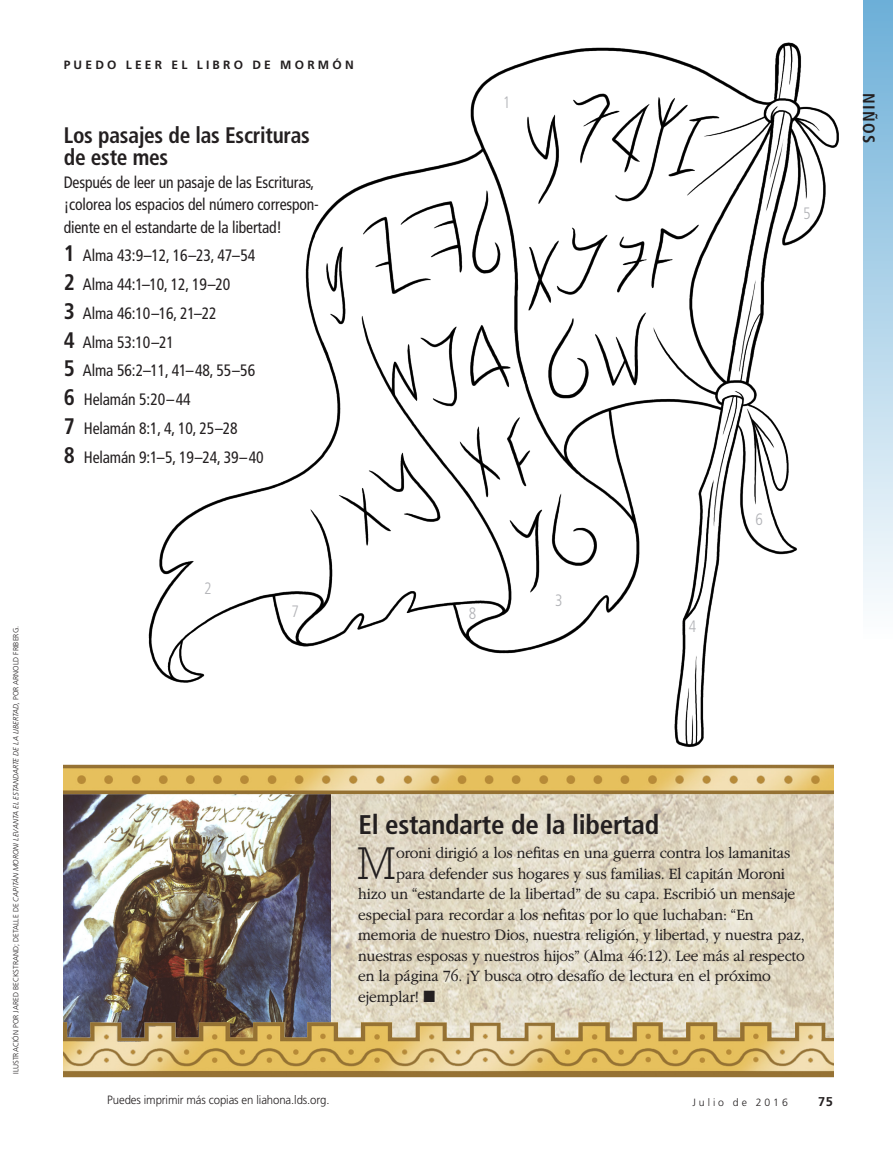
<style>
.page{position:relative;width:893px;height:1161px;background:#fff}
.page>*{position:absolute;margin:0;border:0;box-sizing:border-box;transform-origin:0 0}
.ARTCL_para_first_reg{font:300 46.65px "Rockwelllds Lat";color:#231f20;scale:.95 1}
.t1{font:700 condensed 27px "Frutigerlds Lat";letter-spacing:-.01em;color:#231f20}
.t2{font:700 condensed 22.5px/22.5px "Frutigerlds Lat";letter-spacing:-.01em;color:#231f20;scale:.95 1}
.ARTCL_para_first_reg-2{font:300 16.5px "Garamondlds Lat Plus";letter-spacing:-.01em;color:#231f20;scale:.95 1}
.LISTnmbr-1_para__I_C{font:condensed 16.5px "Frutigerlds Lat";letter-spacing:-.01em;color:#231f20;scale:.95 1}
.SIDE_para_LARGE{font:condensed 16.5px/22.5px "Frutigerlds Lat";letter-spacing:-.01em;color:#231f20;scale:.95 1}
.FIGimg_para_numbers{font:300 condensed 16.5px "Frutigerlds Lat";color:#b2b3b7;scale:.95 1}
.t3{font:700 condensed 16.5px "Frutigerlds Lat";letter-spacing:.085em;color:#231f20}
.Folio_R{font:700 12.75px "Frutigerlds Lat";color:#231f20}
.INFO_para_Frutiger{font:300 12px "Frutigerlds Lat";letter-spacing:-.01em;color:#231f20;scale:.95 1}
.ARTCL_seriesTitle{font:700 12px "Frutigerlds Lat";letter-spacing:.27em;color:#231f20}
.Folio_R-2{font:300 10.5px "Frutigerlds Lat";letter-spacing:.28em;color:#231f20}
.FIGimg-CRDT_para{font:300 7.5px "Frutigerlds Lat";color:#231f20}
.s1{font-style:italic}
.s2{font-weight:700;font-size:22.5px}
</style>
<div class="page">
<div style="left:863px;top:0;width:30px;height:639px;background:linear-gradient(to bottom,#6cafd8,#fdfefe)"></div>
<img style="left:64px;top:764px;width:769px;height:314px">
<img style="left:64px;top:781px;width:266px;height:282px">
<img style="left:148px;top:13px;width:736px;height:734px">
<p class="FIGimg-CRDT_para" style="left:10px;top:1074px;width:450px;rotate:-90deg">ILUSTRACIÓN POR JARED BECKSTRAND; DETALLE DE <span class="s1">CAPITÁN MORONI LEVANTA EL ESTANDARTE DE LA LIBERTAD,</span> POR ARNOLD FRIBERG.</p>
<p class="ARTCL_seriesTitle" style="left:64px;top:55px;width:291px">PUEDO LEER EL LIBRO DE MORMÓN</p>
<p class="t2" style="left:64px;top:123px;width:261px">Los pasajes de las Escrituras de este mes</p>
<p class="SIDE_para_LARGE" style="left:64px;top:170px;width:270px">Después de leer un pasaje de las Escrituras, ¡colorea los espacios del número correspon&shy;diente en el estandarte de la libertad!</p>
<p class="LISTnmbr-1_para__I_C" style="left:64px;top:243px;width:203px"><span class="s2">1</span> Alma 43:9–12, 16–23, 47–54</p>
<p class="LISTnmbr-1_para__I_C" style="left:64px;top:272px;width:177px"><span class="s2">2</span> Alma 44:1–10, 12, 19–20</p>
<p class="LISTnmbr-1_para__I_C" style="left:64px;top:300px;width:163px"><span class="s2">3</span> Alma 46:10–16, 21–22</p>
<p class="LISTnmbr-1_para__I_C" style="left:64px;top:329px;width:117px"><span class="s2">4</span> Alma 53:10–21</p>
<p class="LISTnmbr-1_para__I_C" style="left:64px;top:358px;width:203px"><span class="s2">5</span> Alma 56:2–11, 41–48, 55–56</p>
<p class="LISTnmbr-1_para__I_C" style="left:64px;top:387px;width:135px"><span class="s2">6</span> Helamán 5:20–44</p>
<p class="LISTnmbr-1_para__I_C" style="left:64px;top:415px;width:184px"><span class="s2">7</span> Helamán 8:1, 4, 10, 25–28</p>
<p class="LISTnmbr-1_para__I_C" style="left:64px;top:444px;width:212px"><span class="s2">8</span> Helamán 9:1–5, 19–24, 39–40</p>
<p class="FIGimg_para_numbers" style="left:503px;top:90px;width:9px">1</p>
<p class="FIGimg_para_numbers" style="left:204px;top:576px;width:9px">2</p>
<p class="FIGimg_para_numbers" style="left:291px;top:599px;width:9px">7</p>
<p class="FIGimg_para_numbers" style="left:469px;top:600px;width:9px">8</p>
<p class="FIGimg_para_numbers" style="left:555px;top:587px;width:9px">3</p>
<p class="FIGimg_para_numbers" style="left:803px;top:201px;width:9px">5</p>
<p class="t3" style="left:881px;top:93px;width:52px;rotate:90deg">NIÑOS</p>
<p class="FIGimg_para_numbers" style="left:689px;top:614px;width:9px">4</p>
<p class="FIGimg_para_numbers" style="left:756px;top:507px;width:9px">6</p>
<p class="t1" style="left:358px;top:804px;width:302px">El estandarte de la libertad</p>
<p class="ARTCL_para_first_reg" style="left:357px;top:827px;width:41px">M</p>
<p class="ARTCL_para_first_reg-2" style="left:396px;top:841px;width:416px">oroni dirigió a los nefitas en una guerra contra los lamanitas</p>
<p class="ARTCL_para_first_reg-2" style="left:396px;top:861px;width:411px">para defender sus hogares y sus familias. El capitán Moroni</p>
<p class="ARTCL_para_first_reg-2" style="left:358px;top:882px;width:462px">hizo un “estandarte de la libertad” de su capa. Escribió un mensaje</p>
<p class="ARTCL_para_first_reg-2" style="left:358px;top:902px;width:418px">especial para recordar a los nefitas por lo que luchaban: “En</p>
<p class="ARTCL_para_first_reg-2" style="left:358px;top:923px;width:472px">memoria de nuestro Dios, nuestra religión, y libertad, y nuestra paz,</p>
<p class="ARTCL_para_first_reg-2" style="left:358px;top:943px;width:472px">nuestras esposas y nuestros hijos” (Alma 46:12). Lee más al respecto</p>
<p class="ARTCL_para_first_reg-2" style="left:358px;top:964px;width:436px">en la página 76. ¡Y busca otro desafío de lectura en el próximo</p>
<p class="ARTCL_para_first_reg-2" style="left:358px;top:984px;width:83px">ejemplar! ◼</p>
<p class="INFO_para_Frutiger" style="left:107px;top:1091px;width:235px">Puedes imprimir más copias en liahona.lds.org.</p>
<p class="Folio_R-2" style="left:692px;top:1094px;width:97px">Julio de 2016</p>
<p class="Folio_R" style="left:818px;top:1091px;width:16px">75</p>
</div>
